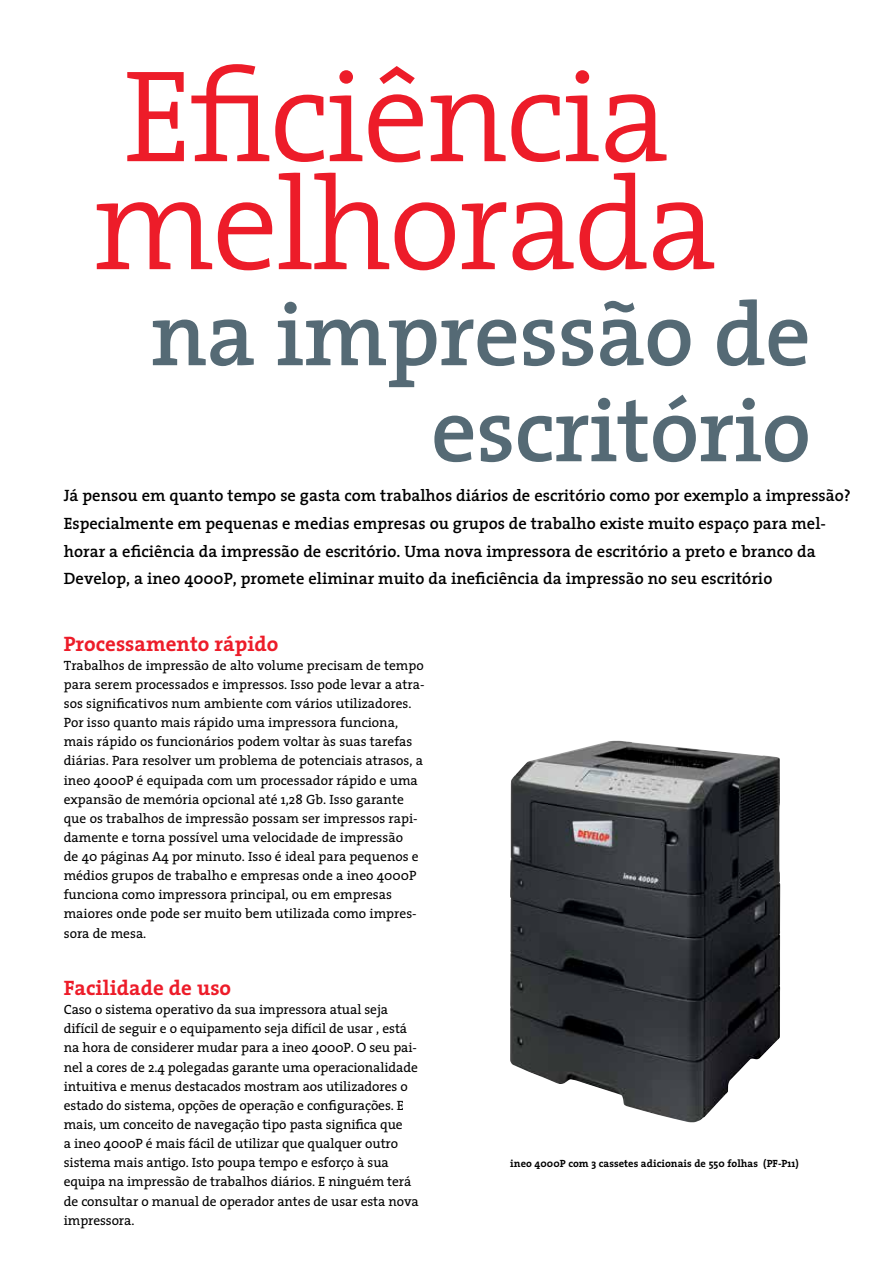
<style>
.page{position:relative;width:893px;height:1263px;background:#fff}
.page>*{position:absolute;margin:0;border:0;box-sizing:border-box;transform-origin:0 0}
.t1{font:300 132px/108px "The Serif";letter-spacing:-.02em;color:#ed1c29}
.t2{font:600 90px/96px "The Serif";letter-spacing:-.01em;color:#556a75;text-align:right}
.t3{font:700 21px "The Serif";color:#ed1c29}
.t4{font:600 16.5px/27.6px "The Serif";color:#000}
.t5{font:13.5px/19.2px "The Serif";color:#000}
.t6{font:700 10.5px "The Serif";letter-spacing:.005em;color:#000}
</style>
<div class="page">
<img style="left:510px;top:741px;width:270px;height:381px">
<h1 class="t1" style="left:93px;top:64px;width:626px">Eficiência melhorada</h1>
<h2 class="t2" style="left:150px;top:287px;width:662px">na impressão de escritório</h2>
<p class="t4" style="left:64px;top:482px;width:789px">Já pensou em quanto tempo se gasta com trabalhos diários de escritório como por exemplo a impressão?<br>Especialmente em pequenas e medias empresas ou grupos de trabalho existe muito espaço para mel&shy;horar a eficiência da impressão de escritório. Uma nova impressora de escritório a preto e branco da Develop, a ineo 4000P, promete eliminar muito da ineficiência da impressão no seu escritório</p>
<h3 class="t3" style="left:64px;top:630px;width:216px">Processamento rápido</h3>
<p class="t5" style="left:64px;top:656px;width:362px">Trabalhos de impressão de alto volume precisam de tempo para serem processados e impressos. Isso pode levar a atra&shy;sos significativos num ambiente com vários utilizadores.<br>Por isso quanto mais rápido uma impressora funciona, mais rápido os funcionários podem voltar às suas tarefas diárias. Para resolver um problema de potenciais atrasos, a ineo 4000P é equipada com um processador rápido e uma expansão de memória opcional até 1,28 Gb. Isso garante que os trabalhos de impressão possam ser impressos rapi&shy;damente e torna possível uma velocidade de impressão<br>de 40 páginas A4 por minuto. Isso é ideal para pequenos e médios grupos de trabalho e empresas onde a ineo 4000P funciona como impressora principal, ou em empresas maiores onde pode ser muito bem utilizada como impres&shy;sora de mesa.</p>
<h3 class="t3" style="left:64px;top:974px;width:169px">Facilidade de uso</h3>
<p class="t5" style="left:64px;top:1000px;width:357px">Caso o sistema operativo da sua impressora atual seja difícil de seguir e o equipamento seja difícil de usar , está na hora de considerer mudar para a ineo 4000P. O seu pai&shy;nel a cores de 2.4 polegadas garante uma operacionalidade intuitiva e menus destacados mostram aos utilizadores o estado do sistema, opções de operação e configurações. E mais, um conceito de navegação tipo pasta significa que<br>a ineo 4000P é mais fácil de utilizar que qualquer outro sistema mais antigo. Isto poupa tempo e esforço à sua equipa na impressão de trabalhos diários. E ninguém terá de consultar o manual de operador antes de usar esta nova impressora.</p>
<p class="t6" style="left:510px;top:1157px;width:290px">ineo 4000P com 3 cassetes adicionais de 550 folhas (PF-P11)</p>
</div>
